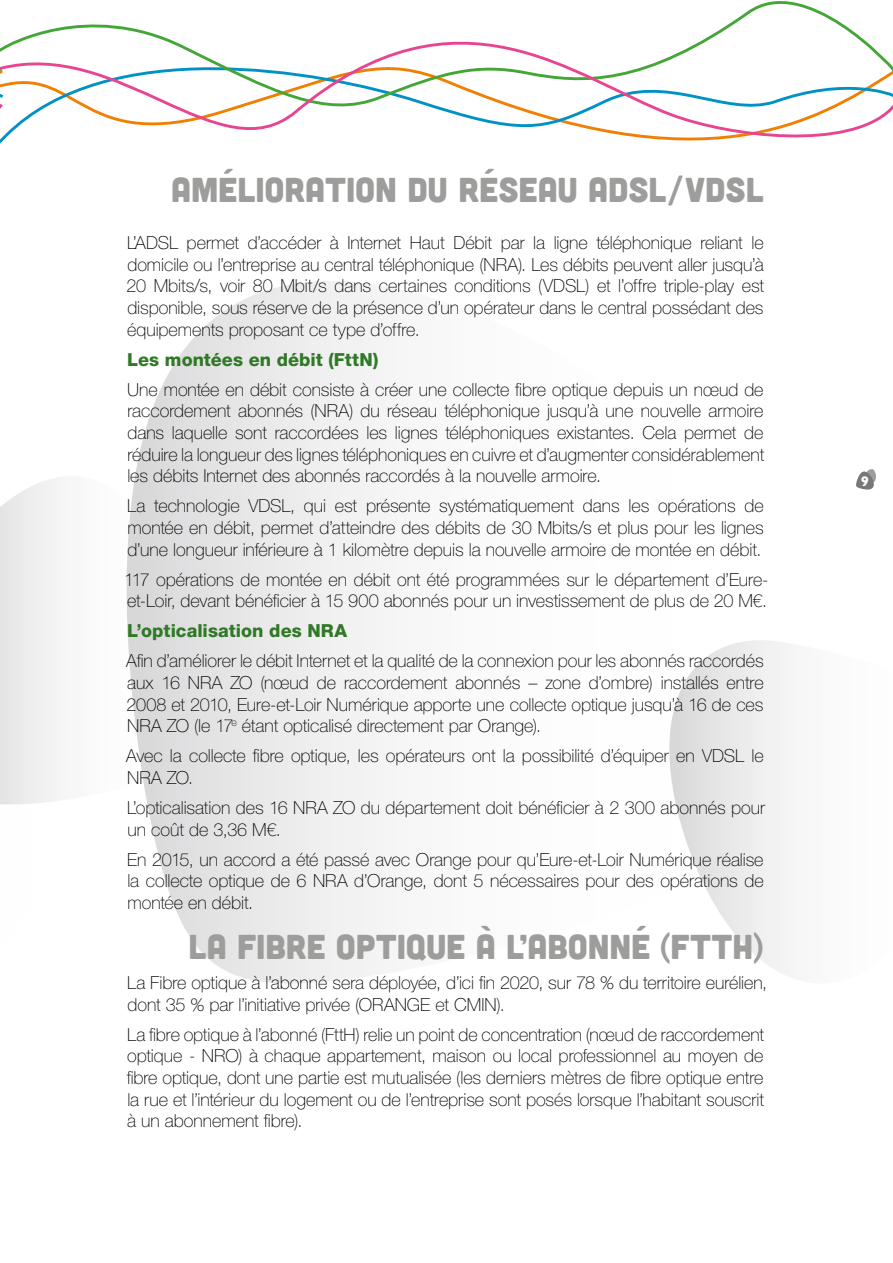
<style>
.page{position:relative;width:893px;height:1263px;background:#fff}
.page>*{position:absolute;margin:0;border:0;box-sizing:border-box;transform-origin:0 0}
.t1{font:34.5px "Cubano";color:#9d9d9c}
.t2{font:100 18px/21.6px "Helvetica Neue LT Std";letter-spacing:-.005em;color:#000;text-align:justify}
.t3{font:800 18px "Helvetica Neue LT Std";color:#307927}
.t4{font:13.5px "Cubano";color:#fff}
</style>
<div class="page">
<svg style="left:0;top:1px;width:893px;height:143px"></svg>
<svg style="left:0;top:478px;width:58px;height:326px"></svg>
<svg style="left:126px;top:281px;width:260px;height:702px"></svg>
<svg style="left:669px;top:640px;width:121px;height:337px"></svg>
<svg style="left:856px;top:469px;width:20px;height:21px"></svg>
<h1 class="t1" style="left:171px;top:168px;width:594px">AMÉLIORATION DU RÉSEAU ADSL/VDSL</h1>
<p class="t2" style="left:127px;top:232px;width:639px">L’ADSL permet d’accéder à Internet Haut Débit par la ligne téléphonique reliant le domicile ou l’entreprise au central téléphonique (NRA). Les débits peuvent aller jusqu’à 20 Mbits/s, voir 80 Mbit/s dans certaines conditions (VDSL) et l’offre triple-play est disponible, sous réserve de la présence d’un opérateur dans le central possédant des équipements proposant ce type d’offre.</p>
<p class="t3" style="left:127px;top:349px;width:253px">Les montées en débit (FttN)</p>
<p class="t2" style="left:127px;top:379px;width:639px">Une montée en débit consiste à créer une collecte fibre optique depuis un nœud de raccordement abonnés (NRA) du réseau téléphonique jusqu’à une nouvelle armoire dans laquelle sont raccordées les lignes téléphoniques existantes. Cela permet de réduire la longueur des lignes téléphoniques en cuivre et d’augmenter considérablement les débits Internet des abonnés raccordés à la nouvelle armoire.</p>
<p class="t2" style="left:127px;top:495px;width:638px">La technologie VDSL, qui est présente systématiquement dans les opérations de montée en débit, permet d’atteindre des débits de 30 Mbits/s et plus pour les lignes d’une longueur inférieure à 1 kilomètre depuis la nouvelle armoire de montée en débit.</p>
<p class="t2" style="left:124px;top:568px;width:646px">117 opérations de montée en débit ont été programmées sur le département d’Eure&shy;et-Loir, devant bénéficier à 15 900 abonnés pour un investissement de plus de 20 M€.</p>
<p class="t3" style="left:127px;top:620px;width:221px">L’opticalisation des NRA</p>
<p class="t2" style="left:126px;top:650px;width:639px">Afin d’améliorer le débit Internet et la qualité de la connexion pour les abonnés raccordés aux 16 NRA ZO (nœud de raccordement abonnés – zone d’ombre) installés entre 2008 et 2010, Eure-et-Loir Numérique apporte une collecte optique jusqu’à 16 de ces NRA ZO (le 17<sup>e</sup> étant opticalisé directement par Orange).</p>
<p class="t2" style="left:126px;top:745px;width:639px">Avec la collecte fibre optique, les opérateurs ont la possibilité d’équiper en VDSL le<br>NRA ZO.</p>
<p class="t2" style="left:127px;top:797px;width:639px">L’opticalisation des 16 NRA ZO du département doit bénéficier à 2 300 abonnés pour un coût de 3,36 M€.</p>
<p class="t2" style="left:127px;top:849px;width:638px">En 2015, un accord a été passé avec Orange pour qu’Eure-et-Loir Numérique réalise la collecte optique de 6 NRA d’Orange, dont 5 nécessaires pour des opérations de montée en débit.</p>
<h1 class="t1" style="left:189px;top:925px;width:576px">LA FIBRE OPTIQUE À L’ABONNÉ (FTTH)</h1>
<p class="t2" style="left:127px;top:972px;width:641px">La Fibre optique à l’abonné sera déployée, d’ici fin 2020, sur 78 % du territoire eurélien, dont 35 % par l’initiative privée (ORANGE et CMIN).</p>
<p class="t2" style="left:127px;top:1023px;width:639px">La fibre optique à l’abonné (FttH) relie un point de concentration (nœud de raccordement optique - NRO) à chaque appartement, maison ou local professionnel au moyen de fibre optique, dont une partie est mutualisée (les derniers mètres de fibre optique entre la rue et l’intérieur du logement ou de l’entreprise sont posés lorsque l’habitant souscrit à un abonnement fibre).</p>
<p class="t4" style="left:861px;top:472px;width:9px">9</p>
</div>
